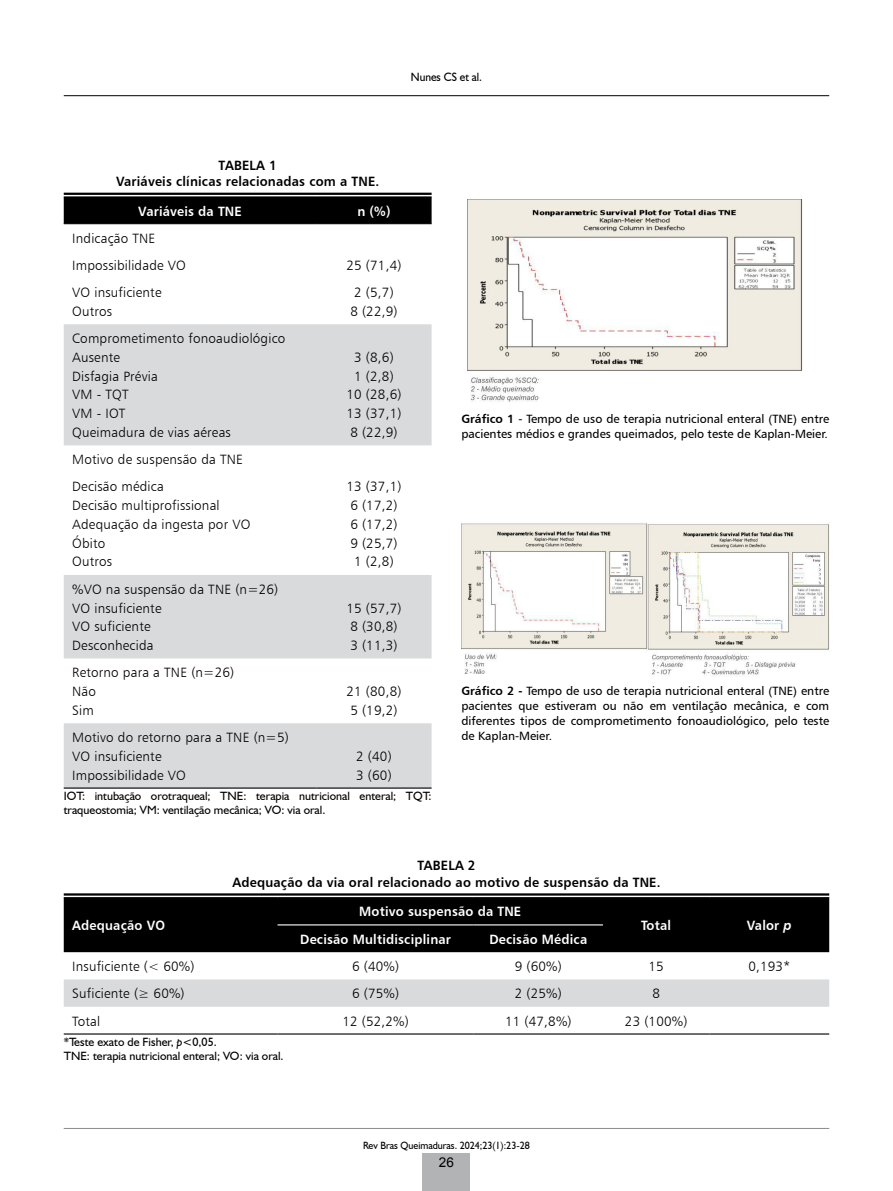
<style>
.page{position:relative;width:893px;height:1191px;background:#fff}
.page>*{position:absolute;margin:0;border:0;box-sizing:border-box;transform-origin:0 0}
.t1{font:13.5px/18.8px "Humanist 777 BT Light B";letter-spacing:.015em;color:#000}
.t2{font:13.5px/16.5px "Humanist 777 BT Bold B";letter-spacing:.015em;color:#000;text-align:center;scale:.95 1}
.t3{font:13.5px "Humanist 777 BT Bold B";letter-spacing:.015em;color:#fff;scale:.95 1}
.t4{font:13.5px "Arial";color:#000}
.t5{font:12px/15px "Humanist 777 BT Roman B";color:#000}
.t6{font:12px/13.5px "Humanist 521 BT";color:#000}
.t7{font:12px "Humanist 521 BT";color:#000;scale:.95 1}
.t8{font:10.5px "Humanist 521 BT";color:#000;scale:.95 1}
.s1{font-family:"Humanist 777 BT Bold B"}
.s2{font-family:"Humanist 777 BT Bold Italic B"}
.s3{font-style:italic}
</style>
<div class="page">
<hr style="left:64px;top:95px;width:765px;height:1px;background:#000">
<hr style="left:64px;top:1128px;width:765px;height:1px;background:#898a8c">
<div style="left:423px;top:1153px;width:47px;height:38px;background:#b1b3b4"></div>
<hr style="left:64px;top:193px;width:368px;height:2px;background:#000">
<div style="left:64px;top:197px;width:368px;height:26px;background:#000"></div>
<svg style="left:64px;top:324px;width:368px;height:463px;fill:#d9dadb"></svg>
<hr style="left:64px;top:196px;width:252px;height:1px;background:#000">
<hr style="left:316px;top:196px;width:116px;height:1px;background:#000">
<hr style="left:64px;top:223px;width:252px;height:1px;background:#000">
<hr style="left:316px;top:223px;width:116px;height:1px;background:#000">
<hr style="left:64px;top:787px;width:252px;height:1px;background:#000">
<hr style="left:316px;top:787px;width:116px;height:1px;background:#000">
<hr style="left:64px;top:893px;width:765px;height:2px;background:#000">
<div style="left:64px;top:898px;width:765px;height:54px;background:#000"></div>
<div style="left:64px;top:979px;width:765px;height:27px;background:#d9dadb"></div>
<hr style="left:64px;top:897px;width:214px;height:1px;background:#000">
<hr style="left:277px;top:897px;width:197px;height:1px;background:#000">
<hr style="left:474px;top:897px;width:129px;height:1px;background:#000">
<hr style="left:603px;top:897px;width:106px;height:1px;background:#000">
<hr style="left:709px;top:897px;width:120px;height:1px;background:#000">
<hr style="left:277px;top:924px;width:197px;height:1px;background:#fff">
<hr style="left:474px;top:924px;width:129px;height:1px;background:#fff">
<hr style="left:64px;top:1033px;width:214px;height:1px;background:#000">
<hr style="left:277px;top:1033px;width:197px;height:1px;background:#000">
<hr style="left:474px;top:1033px;width:129px;height:1px;background:#000">
<hr style="left:603px;top:1033px;width:106px;height:1px;background:#000">
<hr style="left:709px;top:1033px;width:120px;height:1px;background:#000">
<img style="left:467px;top:199px;width:336px;height:203px">
<img style="left:461px;top:522px;width:368px;height:153px">
<p class="t7" style="left:411px;top:70px;width:77px">Nunes CS et al.</p>
<p class="t2" style="left:116px;top:156px;width:279px">TABELA 1<br>Variáveis clínicas relacionadas com a TNE.</p>
<p class="t3" style="left:138px;top:202px;width:110px">Variáveis da TNE</p>
<p class="t3" style="left:357px;top:202px;width:36px">n (%)</p>
<p class="t1" style="left:72px;top:224px;width:115px;line-height:27.3px">Indicação TNE<br>Impossibilidade VO</p>
<p class="t1" style="left:346px;top:255px;width:56px">25 (71,4)</p>
<p class="t1" style="left:72px;top:283px;width:91px">VO insuficiente<br>Outros</p>
<p class="t1" style="left:350px;top:283px;width:49px">2 (5,7)<br>8 (22,9)</p>
<p class="t1" style="left:72px;top:329px;width:215px">Comprometimento fonoaudiológico<br>Ausente<br>Disfagia Prévia<br>VM - TQT<br>VM - IOT<br>Queimadura de vias aéreas</p>
<p class="t1" style="left:346px;top:347px;width:56px;text-align:center">3 (8,6)<br>1 (2,8)<br>10 (28,6)<br>13 (37,1)<br>8 (22,9)</p>
<p class="t1" style="left:72px;top:445px;width:172px;line-height:27.3px">Motivo de suspensão da TNE<br>Decisão médica</p>
<p class="t1" style="left:72px;top:496px;width:180px">Decisão multiprofissional<br>Adequação da ingesta por VO<br>Óbito<br>Outros</p>
<p class="t1" style="left:72px;top:579px;width:208px">%VO na suspensão da TNE (n=26)<br>VO insuficiente<br>VO suficiente<br>Desconhecida</p>
<p class="t1" style="left:346px;top:477px;width:56px">13 (37,1)<br>6 (17,2)<br>6 (17,2)<br>9 (25,7)<br>1 (2,8)</p>
<p class="t1" style="left:346px;top:598px;width:56px">15 (57,7)<br>8 (30,8)<br>3 (11,3)</p>
<p class="t5" style="left:461px;top:411px;width:369px"><span class="s1">Gráfico 1</span> - Tempo de uso de terapia nutricional enteral (TNE) entre pacientes médios e grandes queimados, pelo teste de Kaplan-Meier.</p>
<p class="t1" style="left:72px;top:663px;width:163px">Retorno para a TNE (n=26)<br>Não<br>Sim</p>
<p class="t1" style="left:346px;top:682px;width:56px">21 (80,8)<br>5 (19,2)</p>
<p class="t1" style="left:72px;top:728px;width:218px">Motivo do retorno para a TNE (n=5)<br>VO insuficiente<br>Impossibilidade VO</p>
<p class="t1" style="left:356px;top:746px;width:37px">2 (40)<br>3 (60)</p>
<p class="t6" style="left:64px;top:789px;width:369px">IOT: intubação orotraqueal; TNE: terapia nutricional enteral; TQT: traqueostomia; VM: ventilação mecânica; VO: via oral.</p>
<p class="t5" style="left:461px;top:683px;width:369px;text-align:justify"><span class="s1">Gráfico 2 -</span> Tempo de uso de terapia nutricional enteral (TNE) entre pacientes que estiveram ou não em ventilação mecânica, e com diferentes tipos de comprometimento fonoaudiológico, pelo teste de Kaplan-Meier.</p>
<p class="t3" style="left:72px;top:916px;width:99px">Adequação VO</p>
<p class="t2" style="left:233px;top:857px;width:452px">TABELA 2<br>Adequação da via oral relacionado ao motivo de suspensão da TNE.</p>
<p class="t3" style="left:359px;top:903px;width:172px">Motivo suspensão da TNE</p>
<p class="t3" style="left:300px;top:930px;width:160px">Decisão Multidisciplinar</p>
<p class="t3" style="left:489px;top:930px;width:105px">Decisão Médica</p>
<p class="t3" style="left:641px;top:916px;width:33px">Total</p>
<p class="t3" style="left:747px;top:916px;width:49px">Valor <span class="s2">p</span></p>
<p class="t1" style="left:72px;top:956px;width:124px">Insuficiente (&lt; 60%)</p>
<p class="t1" style="left:352px;top:956px;width:48px">6 (40%)</p>
<p class="t1" style="left:515px;top:956px;width:48px">9 (60%)</p>
<p class="t1" style="left:648px;top:956px;width:17px">15</p>
<p class="t1" style="left:748px;top:956px;width:43px">0,193*</p>
<p class="t1" style="left:72px;top:984px;width:114px">Suficiente (≥ 60%)</p>
<p class="t1" style="left:352px;top:984px;width:48px">6 (75%)</p>
<p class="t1" style="left:515px;top:984px;width:48px">2 (25%)</p>
<p class="t1" style="left:652px;top:984px;width:9px">8</p>
<p class="t1" style="left:72px;top:1011px;width:29px">Total</p>
<p class="t1" style="left:342px;top:1011px;width:68px">12 (52,2%)</p>
<p class="t1" style="left:505px;top:1011px;width:68px">11 (47,8%)</p>
<p class="t1" style="left:625px;top:1011px;width:64px">23 (100%)</p>
<p class="t6" style="left:64px;top:1035px;width:221px">*Teste exato de Fisher, <span class="s3">p</span>&lt;0,05.<br>TNE: terapia nutricional enteral; VO: via oral.</p>
<p class="t8" style="left:363px;top:1138px;width:177px">Rev Bras Queimaduras. 2024;23(1):23-28</p>
<p class="t4" style="left:439px;top:1153px;width:17px">26</p>
</div>
